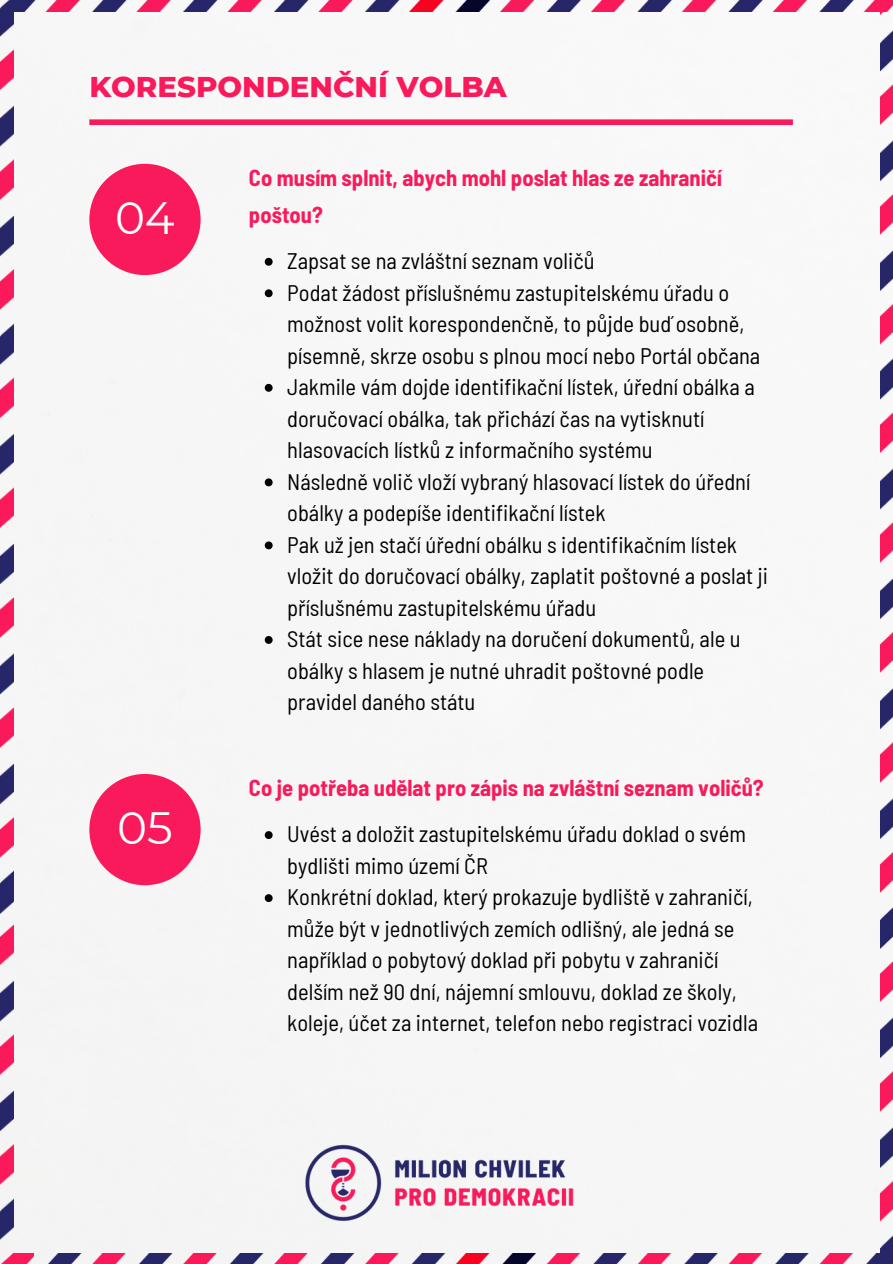
<style>
.page{position:relative;width:893px;height:1264px;background:#fff}
.page>*{position:absolute;margin:0;border:0;box-sizing:border-box;transform-origin:0 0}
.t1{font:45.3px "Montserrat";color:#fff}
.t2{font:800 29.1px "Montserrat";color:#f91a5b}
.t3{font:semi-condensed 22.5px/31.5px "Barlow";color:#000}
.t4{font:700 semi-condensed 22.5px "Barlow";color:#f91a5b}
</style>
<div class="page">
<img style="left:13px;top:12px;width:864px;height:1251px">
<div style="left:89px;top:164px;width:111px;height:111px;background:#f91a5b;border-radius:50%"></div>
<div style="left:89px;top:119px;width:703px;height:6px;background:#f91a5b"></div>
<img style="left:294px;top:1134px;width:294px;height:97px">
<div style="left:89px;top:774px;width:111px;height:111px;background:#f91a5b;border-radius:50%"></div>
<img style="left:13px;top:0;width:879px;height:12px">
<img style="left:0;top:0;width:13px;height:851px">
<img style="left:880px;top:11px;width:12px;height:876px">
<img style="left:880px;top:887px;width:12px;height:365px">
<img style="left:0;top:851px;width:13px;height:401px">
<img style="left:46px;top:1252px;width:846px;height:11px">
<img style="left:0;top:1252px;width:33px;height:11px">
<svg style="left:265px;top:831px;width:7px;height:8px"></svg>
<svg style="left:265px;top:894px;width:7px;height:8px"></svg>
<svg style="left:265px;top:258px;width:7px;height:8px"></svg>
<svg style="left:265px;top:289px;width:7px;height:8px"></svg>
<svg style="left:265px;top:384px;width:7px;height:8px"></svg>
<svg style="left:265px;top:478px;width:7px;height:8px"></svg>
<svg style="left:265px;top:541px;width:7px;height:8px"></svg>
<svg style="left:265px;top:636px;width:7px;height:8px"></svg>
<p class="t2" style="left:89px;top:69px;width:419px">KORESPONDENČNÍ VOLBA</p>
<p class="t4" style="left:249px;top:163px;width:474px">Co musím splnit, abych mohl poslat hlas ze zahraničí</p>
<p class="t1" style="left:115px;top:190px;width:61px">04</p>
<p class="t4" style="left:249px;top:200px;width:75px">poštou?</p>
<p class="t3" style="left:287px;top:244px;width:309px">Zapsat se na zvláštní seznam voličů</p>
<p class="t3" style="left:287px;top:276px;width:474px">Podat žádost příslušnému zastupitelskému úřadu o možnost volit korespondenčně, to půjde buď osobně, písemně, skrze osobu s plnou mocí nebo Portál občana</p>
<p class="t3" style="left:287px;top:370px;width:469px">Jakmile vám dojde identifikační lístek, úřední obálka a doručovací obálka, tak přichází čas na vytisknutí hlasovacích lístků z informačního systému</p>
<h2 class="t3" style="left:287px;top:465px;width:464px">Následně volič vloží vybraný hlasovací lístek do úřední obálky a podepíše identifikační lístek</h2>
<p class="t3" style="left:287px;top:528px;width:482px">Pak už jen stačí úřední obálku s identifikačním lístek vložit do doručovací obálky, zaplatit poštovné a poslat ji příslušnému zastupitelskému úřadu</p>
<p class="t3" style="left:287px;top:622px;width:455px">Stát sice nese náklady na doručení dokumentů, ale u obálky s hlasem je nutné uhradit poštovné podle pravidel daného státu</p>
<p class="t1" style="left:117px;top:800px;width:57px">05</p>
<p class="t4" style="left:249px;top:773px;width:516px">Co je potřeba udělat pro zápis na zvláštní seznam voličů?</p>
<p class="t3" style="left:287px;top:817px;width:460px">Uvést a doložit zastupitelskému úřadu doklad o svém bydlišti mimo území ČR</p>
<p class="t3" style="left:287px;top:880px;width:472px">Konkrétní doklad, který prokazuje bydliště v zahraničí, může být v jednotlivých zemích odlišný, ale jedná se například o pobytový doklad při pobytu v zahraničí delším než 90 dní, nájemní smlouvu, doklad ze školy, koleje, účet za internet, telefon nebo registraci vozidla</p>
</div>
